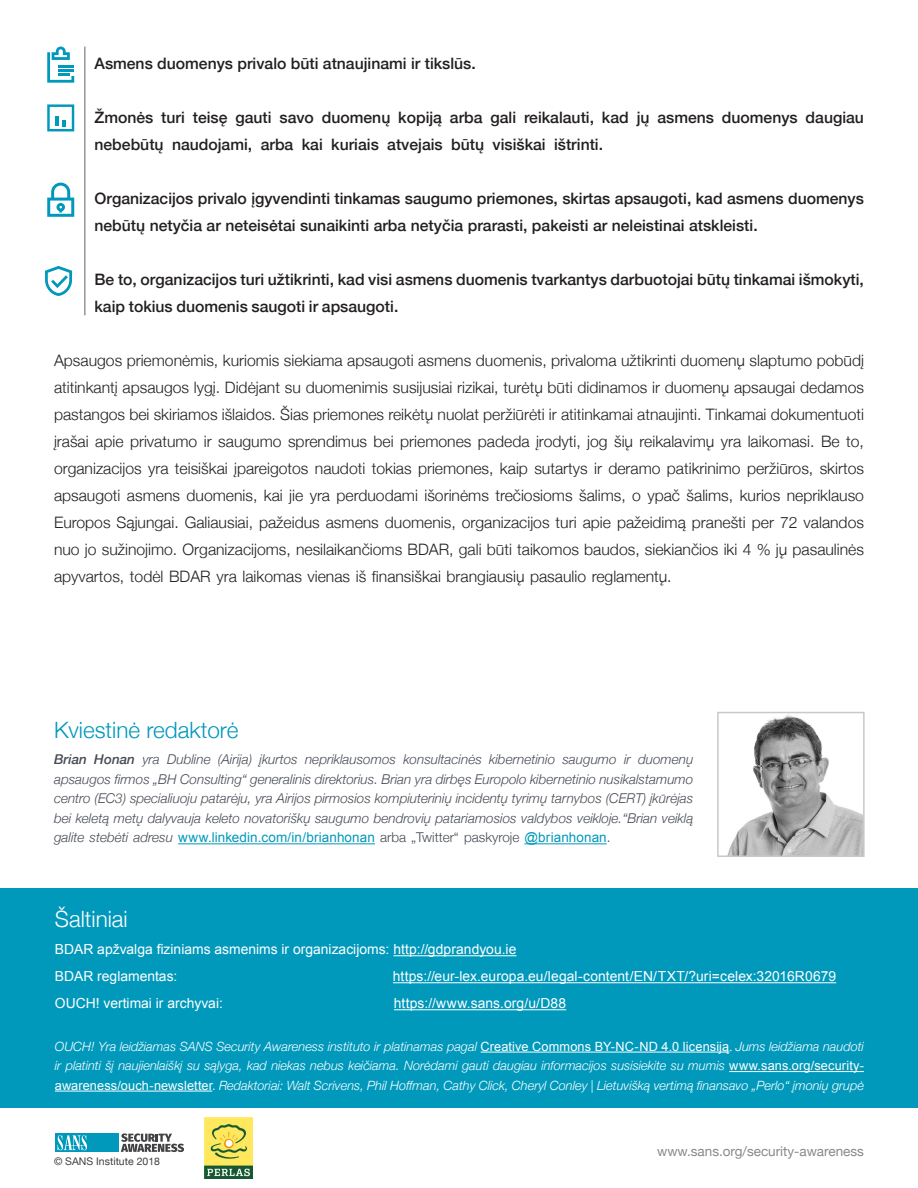
<style>
.page{position:relative;width:918px;height:1188px;background:#fff}
.page>*{position:absolute;margin:0;border:0;box-sizing:border-box;transform-origin:0 0}
.MainText{font:300 22.5px "Helvetica Neue";color:#0098bb}
.t1{font:300 22.5px "Helvetica Neue";color:#fff}
.MainText-2{font:300 15.75px/27px "Helvetica Neue";color:#231f20;text-align:justify}
.indents{font:500 15.75px/27px "Helvetica Neue";color:#231f20}
.t2{font:13.8px "Arial";color:#fff}
.MainText-3{font:italic 300 13.5px/19.5px "Helvetica Neue";color:#464b54}
.t3{font:13.5px "Helvetica Neue";color:#868a8e}
.MainText-4{font:italic 500 13.5px "Helvetica Neue";color:#464b54}
.MainText-5{font:italic 300 12.75px "Helvetica Neue";color:#fff}
.t4{font:10.5px "Helvetica Neue";color:#413f41}
.s1{font-weight:500}
.s2{font-family:"Arial";font-weight:400;font-style:normal;color:#0098bb}
.s3{font-style:normal}
.s4{font-family:"Arial";font-weight:400;font-style:normal}
.s5{font-family:"Proxima Nova";font-weight:400;font-style:normal}
</style>
<div class="page">
<div style="left:0;top:889px;width:918px;height:219px;background:#0099bc"></div>
<hr style="left:393px;top:955px;width:124px;height:1px;background:#fff">
<hr style="left:393px;top:982px;width:443px;height:1px;background:#fff">
<hr style="left:394px;top:1009px;width:172px;height:1px;background:#fff">
<hr style="left:481px;top:1052px;width:249px;height:1px;background:#fff">
<hr style="left:729px;top:1071px;width:135px;height:1px;background:#fff">
<hr style="left:55px;top:1091px;width:157px;height:1px;background:#fff">
<svg style="left:121px;top:1133px;width:63px;height:19px"></svg>
<div style="left:56px;top:1133px;width:63px;height:19px;background:#0098bb"></div>
<svg style="left:58px;top:1135px;width:29px;height:15px"></svg>
<img style="left:205px;top:1118px;width:47px;height:60px">
<hr style="left:178px;top:843px;width:197px;height:1px;background:#0098bb">
<hr style="left:525px;top:843px;width:82px;height:1px;background:#0098bb">
<img style="left:728px;top:715px;width:134px;height:139px">
<div style="left:717px;top:712px;width:148px;height:145px;border:2px solid #c8c9c9"></div>
<svg style="left:47px;top:47px;width:27px;height:36px"></svg>
<hr style="left:59px;top:69px;width:15px;height:3px;background:#0098bb">
<svg style="left:45px;top:266px;width:27px;height:30px"></svg>
<svg style="left:47px;top:183px;width:27px;height:34px"></svg>
<svg style="left:47px;top:104px;width:27px;height:27px"></svg>
<hr style="left:85px;top:47px;width:1px;height:268px;background:#5f6369">
<p class="indents" style="left:94px;top:49px;width:383px">Asmens duomenys privalo būti atnaujinami ir tikslūs.</p>
<p class="indents" style="left:94px;top:103px;width:60px">Žmonės</p>
<p class="indents" style="left:161px;top:103px;width:25px">turi</p>
<p class="indents" style="left:193px;top:103px;width:36px">teisę</p>
<p class="indents" style="left:235px;top:103px;width:38px">gauti</p>
<p class="indents" style="left:280px;top:103px;width:36px">savo</p>
<p class="indents" style="left:322px;top:103px;width:70px">duomenų</p>
<p class="indents" style="left:398px;top:103px;width:45px">kopiją</p>
<p class="indents" style="left:450px;top:103px;width:34px">arba</p>
<p class="indents" style="left:490px;top:103px;width:27px">gali</p>
<p class="indents" style="left:524px;top:103px;width:72px">reikalauti,</p>
<p class="indents" style="left:602px;top:103px;width:28px">kad</p>
<p class="indents" style="left:637px;top:103px;width:14px">jų</p>
<p class="indents" style="left:657px;top:103px;width:58px">asmens</p>
<p class="indents" style="left:722px;top:103px;width:77px">duomenys</p>
<p class="indents" style="left:806px;top:103px;width:60px">daugiau</p>
<p class="indents" style="left:493px;top:130px;width:55px">visiškai</p>
<p class="indents" style="left:554px;top:130px;width:51px">ištrinti.</p>
<p class="indents" style="left:94px;top:130px;width:71px">nebebūtų</p>
<p class="indents" style="left:94px;top:184px;width:771px">Organizacijos privalo įgyvendinti tinkamas saugumo priemones, skirtas apsaugoti, kad asmens duomenys nebūtų netyčia ar neteisėtai sunaikinti arba netyčia prarasti, pakeisti ar neleistinai atskleisti.</p>
<p class="indents" style="left:94px;top:265px;width:771px">Be to, organizacijos turi užtikrinti, kad visi asmens duomenis tvarkantys darbuotojai būtų tinkamai išmokyti, kaip tokius duomenis saugoti ir apsaugoti.</p>
<p class="MainText-2" style="left:54px;top:346px;width:812px">Apsaugos priemonėmis, kuriomis siekiama apsaugoti asmens duomenis, privaloma užtikrinti duomenų slaptumo pobūdį atitinkantį apsaugos lygį. Didėjant su duomenimis susijusiai rizikai, turėtų būti didinamos ir duomenų apsaugai dedamos pastangos bei skiriamos išlaidos. Šias priemones reikėtų nuolat peržiūrėti ir atitinkamai atnaujinti. Tinkamai dokumentuoti įrašai apie privatumo ir saugumo sprendimus bei priemones padeda įrodyti, jog šių reikalavimų yra laikomasi. Be to, organizacijos yra teisiškai įpareigotos naudoti tokias priemones, kaip sutartys ir deramo patikrinimo peržiūros, skirtos apsaugoti asmens duomenis, kai jie yra perduodami išorinėms trečiosioms šalims o, ypač šalims, kurios nepriklauso Europos Sąjungai. Galiausiai, pažeidus asmens duomenis, organizacijos turi apie pažeidimą pranešti per 72 valandos nuo jo sužinojimo. Organizacijoms, nesilaikančioms BDAR, gali būti taikomos baudos, siekiančios iki %4 jų pasaulinės apyvartos, todėl BDAR yra laikomas vienas iš finansiškai brangiausių pasaulio reglamentų.</p>
<p class="indents" style="left:172px;top:130px;width:82px">naudojami,</p>
<p class="indents" style="left:261px;top:130px;width:34px">arba</p>
<p class="indents" style="left:302px;top:130px;width:23px">kai</p>
<p class="indents" style="left:331px;top:130px;width:49px">kuriais</p>
<p class="indents" style="left:387px;top:130px;width:57px">atvejais</p>
<p class="indents" style="left:451px;top:130px;width:34px">būtų</p>
<p class="MainText" style="left:54px;top:712px;width:186px">Kviestinė redaktorė</p>
<p class="MainText-3" style="left:218px;top:749px;width:36px">(Airija)</p>
<p class="MainText-3" style="left:167px;top:749px;width:45px">Dubline</p>
<p class="MainText-3" style="left:260px;top:749px;width:40px">įkurtos</p>
<p class="MainText-3" style="left:305px;top:749px;width:93px">nepriklausomos</p>
<p class="MainText-3" style="left:403px;top:749px;width:80px">konsultacinės</p>
<p class="MainText-3" style="left:489px;top:749px;width:68px">kibernetinio</p>
<p class="MainText-3" style="left:624px;top:749px;width:8px">ir</p>
<p class="MainText-3" style="left:638px;top:749px;width:57px">duomenų</p>
<p class="MainText-3" style="left:54px;top:749px;width:641px"><span class="s1">Brian<br></span>apsaugos firmos „BH Consulting“ generalinis direktorius. Brian yra dirbęs Europolo kibernetinio nusikalstamumo centro (EC3) specialiuoju patarėju, yra Airijos pirmosios kompiuterinių incidentų tyrimų tarnybos (CERT) įkūrėjas bei keletą metų dalyvauja keleto novatoriškų saugumo bendrovių patariamosios valdybos veikloje “. Brian veiklą galite stebėti adresu <span class="s2">www.linkedin.com i n/ /brianhonan</span> <span class="s3">arba „Twitter“ paskyroje</span> <span class="s2">@brianhonan</span><span class="s3">.</span></p>
<p class="MainText-4" style="left:94px;top:748px;width:42px">Honan</p>
<p class="MainText-3" style="left:142px;top:749px;width:19px">yra</p>
<p class="MainText-3" style="left:562px;top:749px;width:56px">saugumo</p>
<p class="t1" style="left:55px;top:901px;width:74px">Šaltiniai</p>
<p class="t2" style="left:55px;top:940px;width:463px">BDAR apžvalga fiziniams asmenims ir organizacijoms: http://gdprandyou i e.</p>
<p class="t2" style="left:393px;top:967px;width:445px">https://eur-lex.europa.eu/legal-content/EN/TXT ?/ uri=celex:32016R0679</p>
<p class="t2" style="left:55px;top:967px;width:124px">BDAR reglamentas:</p>
<p class="t2" style="left:55px;top:994px;width:170px">OUCH! vertimai ir archyvai:</p>
<p class="t2" style="left:394px;top:994px;width:174px">https://www.sans. o r g D/u/ 8 8</p>
<p class="MainText-5" style="left:55px;top:1036px;width:811px">OUCH! Yra leidžiamas SANS Security Awareness instituto ir platinamas pagal <span class="s4">Creative Commons BY-NC-ND 4.0 licensiją</span><span class="s5">.</span> Jums leidžiama naudoti</p>
<p class="MainText-5" style="left:55px;top:1075px;width:811px"><span class="s4">awareness/ouch-newsletter</span><span class="s3">.</span> Redaktoriai: Walt Scrivens, Phil Hoffman, Cathy Click, Cheryl Conley | Lietuvišką vertimą finansavo „Perlo“ įmonių grupė</p>
<p class="MainText-5" style="left:55px;top:1056px;width:811px">ir platinti šį naujienlaiškį su sąlyga, kad niekas nebus keičiama. Norėdami gauti daugiau informacijos susisiekite su mumis <span class="s4">www.sans.org/security-</span></p>
<p class="t4" style="left:54px;top:1154px;width:108px">© SANS Institute 2018</p>
<p class="t3" style="left:657px;top:1142px;width:208px">www.sans.org/security-awareness</p>
</div>
